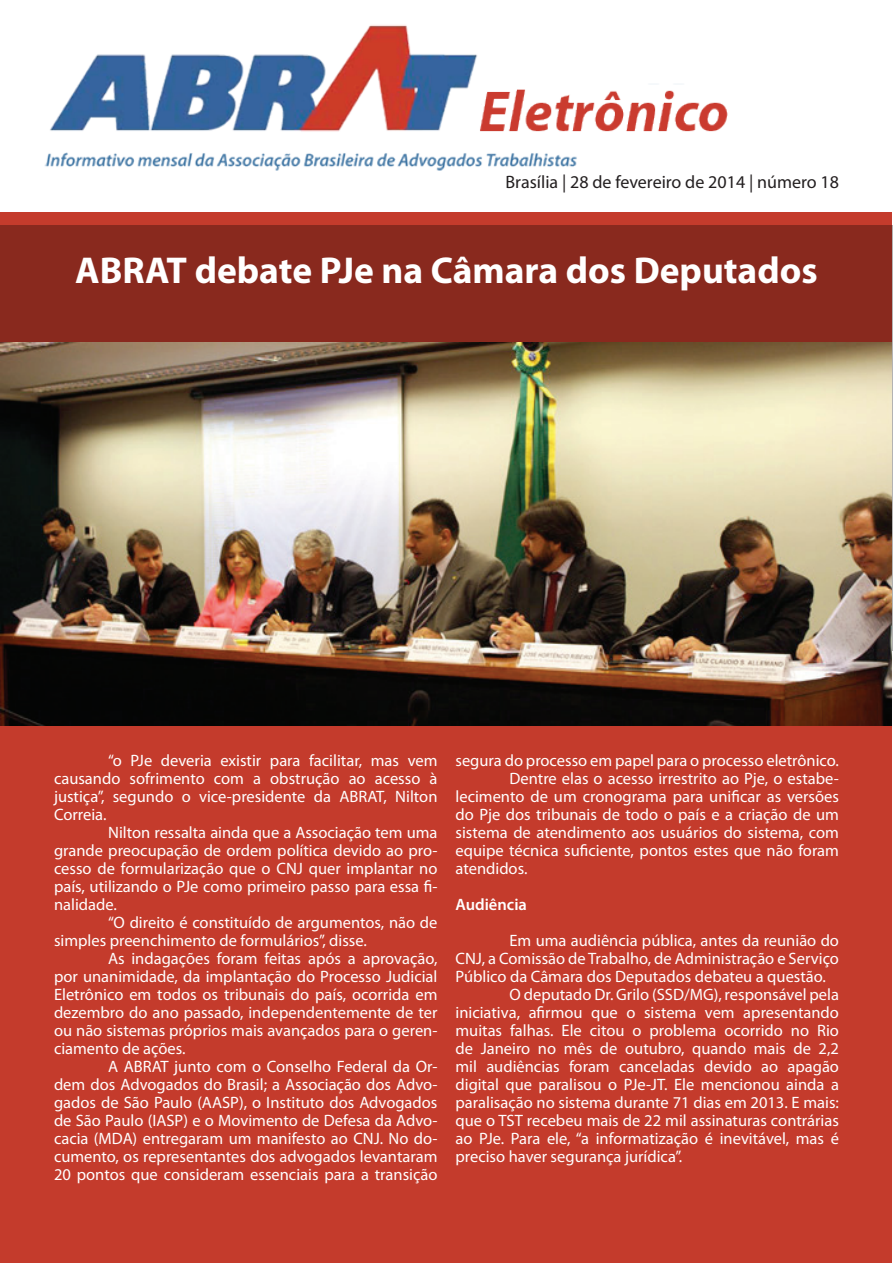
<style>
.page{position:relative;width:893px;height:1263px;background:#fff}
.page>*{position:absolute;margin:0;border:0;box-sizing:border-box;transform-origin:0 0}
.t1{font:700 37.5px "Myriad Pro";color:#fff}
.t2{font:18px "Myriad Pro";color:#231f20}
.t3{font:16.5px/18px "Myriad Pro";color:#fff;text-align:justify}
.t4{font:600 16.5px "Myriad Pro";color:#fff}
</style>
<div class="page">
<div style="left:1px;top:212px;width:891px;height:1051px;background:#c43b2c"></div>
<div style="left:1px;top:225px;width:892px;height:426px;background:#89291e"></div>
<img style="left:44px;top:25px;width:684px;height:146px">
<img style="left:0;top:343px;width:892px;height:382px">
<p class="t2" style="left:505px;top:171px;width:335px">Brasília | 28 de fevereiro de 2014 | número 18</p>
<h1 class="t1" style="left:75px;top:246px;width:744px">ABRAT debate PJe na Câmara dos Deputados</h1>
<p class="t3" style="left:54px;top:751px;width:385px;text-indent:54px">“o PJe deveria existir para facilitar, mas vem causando sofrimento com a obstrução ao acesso à justiça”, segundo o vice-presidente da ABRAT, Nilton Correia.</p>
<p class="t3" style="left:54px;top:823px;width:385px;text-indent:54px">Nilton ressalta ainda que a Associação tem uma grande preocupação de ordem política devido ao pro&shy;cesso de formularização que o CNJ quer implantar no país, utilizando o PJe como primeiro passo para essa fi&shy;nalidade.</p>
<p class="t3" style="left:54px;top:913px;width:385px;text-indent:54px">“O direito é constituído de argumentos, não de simples preenchimento de formulários”, disse.</p>
<p class="t3" style="left:54px;top:949px;width:385px;text-indent:54px">As indagações foram feitas após a aprovação, por unanimidade, da implantação do Processo Judicial Eletrônico em todos os tribunais do país, ocorrida em dezembro do ano passado, independentemente de ter ou não sistemas próprios mais avançados para o geren&shy;ciamento de ações.</p>
<p class="t3" style="left:54px;top:1057px;width:385px;text-indent:54px">A ABRAT junto com o Conselho Federal da Or&shy;dem dos Advogados do Brasil; a Associação dos Advo&shy;gados de São Paulo (AASP), o Instituto dos Advogados de São Paulo (IASP) e o Movimento de Defesa da Advo&shy;cacia (MDA) entregaram um manifesto ao CNJ. No do&shy;cumento, os representantes dos advogados levantaram 20 pontos que consideram essenciais para a transição</p>
<p class="t3" style="left:455px;top:751px;width:385px">segura do processo em papel para o processo eletrônico.</p>
<p class="t3" style="left:509px;top:769px;width:331px">Dentre elas o acesso irrestrito ao Pje, o estabe-</p>
<p class="t3" style="left:455px;top:787px;width:385px">lecimento de um cronograma para unificar as versões</p>
<p class="t3" style="left:455px;top:805px;width:385px">do Pje dos tribunais de todo o país e a criação de um</p>
<p class="t3" style="left:455px;top:823px;width:385px">sistema de atendimento aos usuários do sistema, com</p>
<p class="t3" style="left:455px;top:841px;width:385px">equipe técnica suficiente, pontos estes que não foram</p>
<p class="t3" style="left:455px;top:859px;width:73px">atendidos.</p>
<p class="t4" style="left:455px;top:894px;width:73px">Audiência</p>
<p class="t3" style="left:509px;top:931px;width:331px">Em uma audiência pública, antes da reunião do</p>
<p class="t3" style="left:455px;top:949px;width:385px">CNJ, a Comissão de Trabalho, de Administração e Serviço</p>
<p class="t3" style="left:455px;top:967px;width:372px">Público da Câmara dos Deputados debateu a questão.</p>
<p class="t3" style="left:509px;top:985px;width:331px">O deputado Dr. Grilo (SSD/MG), responsável pela</p>
<p class="t3" style="left:455px;top:1003px;width:385px">iniciativa, afirmou que o sistema vem apresentando</p>
<p class="t3" style="left:455px;top:1021px;width:385px">muitas falhas. Ele citou o problema ocorrido no Rio</p>
<p class="t3" style="left:455px;top:1039px;width:385px">de Janeiro no mês de outubro, quando mais de 2,2</p>
<p class="t3" style="left:455px;top:1057px;width:385px">mil audiências foram canceladas devido ao apagão</p>
<p class="t3" style="left:455px;top:1075px;width:385px">digital que paralisou o PJe-JT. Ele mencionou ainda a</p>
<p class="t3" style="left:455px;top:1093px;width:385px">paralisação no sistema durante 71 dias em 2013. E mais:</p>
<p class="t3" style="left:455px;top:1111px;width:385px">que o TST recebeu mais de 22 mil assinaturas contrárias</p>
<p class="t3" style="left:455px;top:1129px;width:385px">ao PJe. Para ele, “a informatização é inevitável, mas é</p>
<p class="t3" style="left:455px;top:1147px;width:228px">preciso haver segurança jurídica”.</p>
</div>
